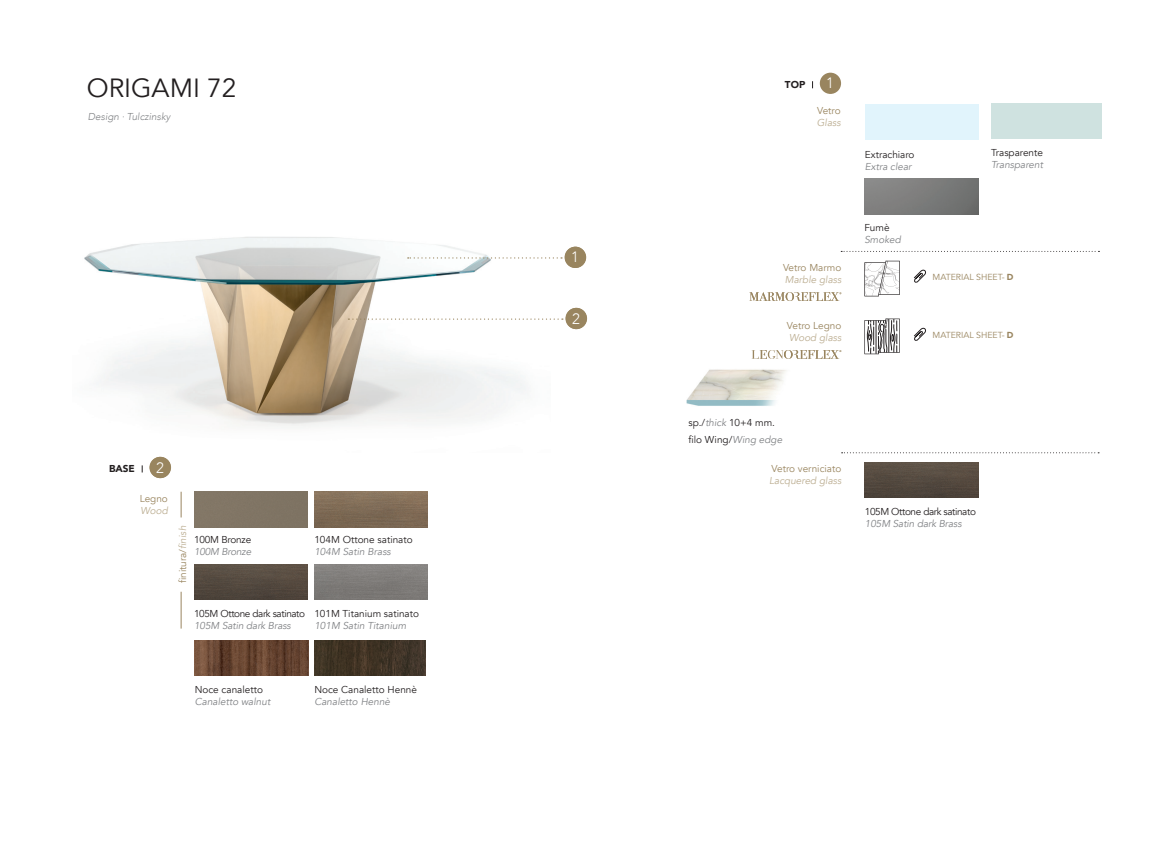
<style>
.page{position:relative;width:1170px;height:851px;background:#fff}
.page>*{position:absolute;margin:0;border:0;box-sizing:border-box;transform-origin:0 0}
.t1{font:26.25px "Avenir";color:#231f20}
.t2{font:300 15px "Avenir";color:#fff}
.elenco{font:10px/12px "Avenir";color:#231f20}
.elenco-2{font:10px/12px "Avenir";letter-spacing:-.04em;color:#231f20}
.elenco-3{font:10px/12px "Avenir";color:#99855f}
.elenco-4{font:italic 10px/12px "Avenir";color:#808285}
.elenco-5{font:italic 10px/12px "Avenir";color:#bcae92}
.t3{font:italic 300 10px "Avenir";color:#808285}
.elenco-6{font:10px "Avenir";letter-spacing:-.02em;color:#231f20}
.elenco-7{font:italic 10px "Avenir";letter-spacing:-.02em;color:#808285}
.t4{font:900 10px "Avenir";color:#231f20}
.elenco-8{font:8.75px "Avenir";color:#99855f}
.s1{font-style:italic;color:#bcae92}
.s2{font-style:italic;color:#808285}
.s3{font-style:normal;color:#231f20}
.s4{font-style:normal;color:#99855f}
.s5{font-weight:900}
</style>
<div class="page">
<div style="left:990px;top:104px;width:111px;height:35px;background:#cfe2e0"></div>
<div style="left:865px;top:104px;width:113px;height:35px;background:#e1f4fc"></div>
<img style="left:864px;top:179px;width:114px;height:35px">
<svg style="left:841px;top:452px;width:257px;height:1px"></svg>
<img style="left:314px;top:640px;width:112px;height:35px">
<img style="left:84px;top:237px;width:466px;height:190px">
<div style="left:819px;top:73px;width:22px;height:21px;background:#99855f;border-radius:50%"></div>
<img style="left:195px;top:640px;width:113px;height:35px">
<img style="left:686px;top:369px;width:101px;height:37px">
<svg style="left:914px;top:327px;width:12px;height:14px"></svg>
<svg style="left:864px;top:318px;width:35px;height:36px"></svg>
<svg style="left:914px;top:269px;width:12px;height:14px"></svg>
<svg style="left:864px;top:261px;width:35px;height:35px"></svg>
<svg style="left:841px;top:251px;width:258px;height:1px"></svg>
<img style="left:864px;top:462px;width:114px;height:35px">
<hr style="left:181px;top:591px;width:1px;height:37px;background:#99855f">
<svg style="left:181px;top:491px;width:1px;height:26px"></svg>
<img style="left:314px;top:492px;width:114px;height:35px">
<img style="left:194px;top:564px;width:113px;height:35px">
<div style="left:194px;top:492px;width:113px;height:35px;background:#807565"></div>
<div style="left:150px;top:457px;width:21px;height:21px;background:#a69574;border-radius:50%"></div>
<div style="left:149px;top:457px;width:22px;height:21px;background:#99855f;border-radius:50%"></div>
<svg style="left:751px;top:350px;width:90px;height:9px"></svg>
<svg style="left:749px;top:292px;width:92px;height:9px"></svg>
<svg style="left:565px;top:308px;width:22px;height:21px"></svg>
<div style="left:565px;top:308px;width:21px;height:21px;background:#99855f;border-radius:50%"></div>
<svg style="left:348px;top:318px;width:215px;height:2px"></svg>
<div style="left:565px;top:247px;width:21px;height:21px;background:#99855f;border-radius:50%"></div>
<div style="left:564px;top:247px;width:21px;height:21px;background:#99855f;border-radius:50%"></div>
<svg style="left:408px;top:257px;width:154px;height:1px"></svg>
<p class="t4" style="left:784px;top:76px;width:22px">TOP</p>
<p class="t2" style="left:826px;top:74px;width:9px">1</p>
<p class="t1" style="left:87px;top:72px;width:151px">ORIGAMI 72</p>
<p class="t3" style="left:88px;top:110px;width:84px">Design ∙ Tulczinsky</p>
<p class="elenco-3" style="left:816px;top:105px;width:25px">Vetro<br><span class="s1">Glass</span></p>
<p class="elenco" style="left:864px;top:148px;width:51px">Extrachiaro<br><span class="s2">Extra clear</span></p>
<p class="elenco-4" style="left:864px;top:221px;width:38px"><span class="s3">Fumè<br></span>Smoked</p>
<p class="elenco" style="left:990px;top:147px;width:54px">Trasparente<br><span class="s2">Transparent</span></p>
<p class="t4" style="left:109px;top:460px;width:27px">BASE</p>
<p class="t2" style="left:156px;top:458px;width:9px">2</p>
<p class="elenco-3" style="left:140px;top:493px;width:30px">Legno</p>
<p class="elenco-5" style="left:141px;top:505px;width:29px">Wood</p>
<p class="elenco-3" style="left:177px;top:583px;width:59px;rotate:-90deg">finitura/<span class="s1">finish</span></p>
<p class="elenco" style="left:314px;top:533px;width:100px">104M Ottone satinato<br><span class="s2">104M Satin Brass</span></p>
<p class="elenco-2" style="left:194px;top:607px;width:112px">105M Ottone dark satinato<br><span class="s2">105M Satin dark Brass</span></p>
<p class="elenco-6" style="left:194px;top:533px;width:59px">100M Bronze</p>
<p class="elenco-7" style="left:194px;top:545px;width:59px">100M Bronze</p>
<p class="elenco" style="left:314px;top:607px;width:106px">101M Titanium satinato<br><span class="s2">101M Satin Titanium</span></p>
<p class="elenco" style="left:195px;top:683px;width:70px">Noce canaletto</p>
<p class="elenco-4" style="left:195px;top:695px;width:77px">Canaletto walnut</p>
<p class="elenco" style="left:314px;top:683px;width:104px">Noce Canaletto Hennè</p>
<p class="elenco-4" style="left:314px;top:695px;width:77px">Canaletto Hennè</p>
<p class="t2" style="left:571px;top:248px;width:9px">1</p>
<p class="t2" style="left:572px;top:309px;width:9px">2</p>
<p class="elenco-5" style="left:783px;top:261px;width:60px"><span class="s4">Vetro Marmo<br></span>Marble glass</p>
<p class="elenco-3" style="left:786px;top:319px;width:56px">Vetro Legno<br><span class="s1">Wood glass</span></p>
<p class="elenco-8" style="left:932px;top:330px;width:82px">MATERIAL SHEET- <span class="s5">D</span></p>
<p class="elenco-8" style="left:932px;top:272px;width:82px">MATERIAL SHEET- <span class="s5">D</span></p>
<p class="elenco" style="left:688px;top:417px;width:88px">sp./<span class="s2">thick</span> 10+4 mm.</p>
<p class="elenco" style="left:688px;top:434px;width:95px">filo Wing/<span class="s2">Wing edge</span></p>
<p class="elenco-3" style="left:771px;top:463px;width:71px">Vetro verniciato</p>
<p class="elenco-5" style="left:769px;top:475px;width:74px">Lacquered glass</p>
<p class="elenco-2" style="left:864px;top:505px;width:112px">105M Ottone dark satinato<br><span class="s2">105M Satin dark Brass</span></p>
</div>
